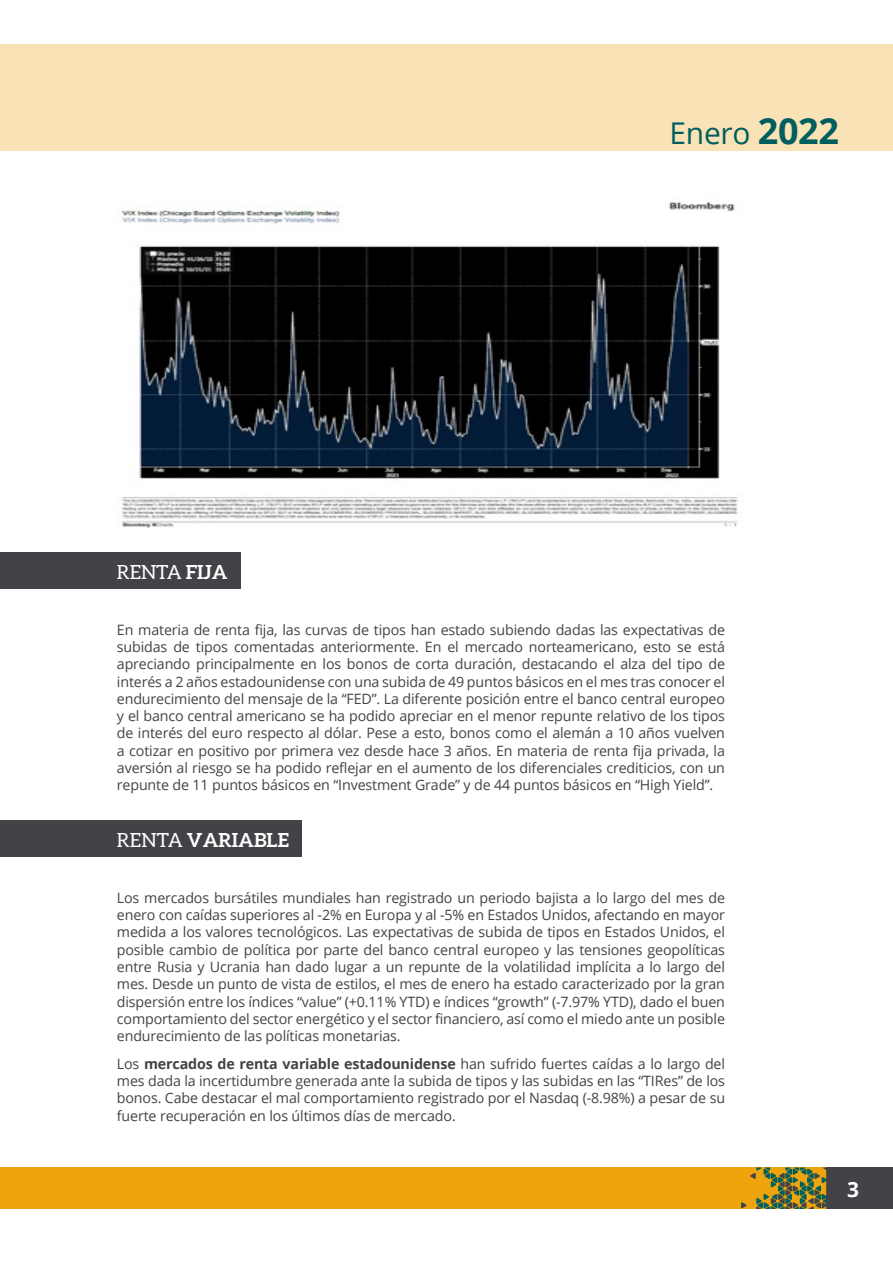
<style>
.page{position:relative;width:893px;height:1263px;background:#fff}
.page>*{position:absolute;margin:0;border:0;box-sizing:border-box;transform-origin:0 0}
.t1{font:30px "Open Sans";letter-spacing:-.01em;color:#015e5e}
.t2{font:700 21px "Open Sans";color:#fff}
.t3{font:700 19.5px "Aleo";color:#fff}
.t4{font:19.5px "Aleo";letter-spacing:-.01em;color:#fff}
.t5{font:14.25px/17.2px "Open Sans";letter-spacing:-.01em;color:#434247;text-align:justify}
.s1{font-weight:700;font-size:36px}
.s2{font-weight:700}
.s3{font-weight:400}
</style>
<div class="page">
<div style="left:0;top:1167px;width:893px;height:42px;background:#eea40c"></div>
<div style="left:826px;top:1167px;width:67px;height:42px;background:#434247"></div>
<svg style="left:741px;top:1167px;width:85px;height:42px"></svg>
<div style="left:0;top:45px;width:893px;height:106px;background:#f9e3b6"></div>
<div style="left:0;top:553px;width:241px;height:36px;background:#434247"></div>
<div style="left:0;top:821px;width:302px;height:36px;background:#434247"></div>
<img style="left:121px;top:201px;width:617px;height:327px">
<h1 class="t1" style="left:670px;top:113px;width:171px">Enero <span class="s1">2022</span></h1>
<h3 class="t4" style="left:117px;top:561px;width:112px">RENTA <span class="s2">FIJA</span></h3>
<p class="t5" style="left:117px;top:621px;width:610px">En materia de renta fija, las curvas de tipos han estado subiendo dadas las expectativas de subidas de tipos comentadas anteriormente. En el mercado norteamericano, esto se está apreciando principalmente en los bonos de corta duración, destacando el alza del tipo de interés a 2 años estadounidense con una subida de 49 puntos básicos en el mes tras conocer el endurecimiento del mensaje de la “FED”. La diferente posición entre el banco central europeo y el banco central americano se ha podido apreciar en el menor repunte relativo de los tipos de interés del euro respecto al dólar. Pese a esto, bonos como el alemán a 10 años vuelven a cotizar en positivo por primera vez desde hace 3 años. En materia de renta fija privada, la aversión al riesgo se ha podido reflejar en el aumento de los diferenciales crediticios, con un repunte de 11 puntos básicos en “Investment Grade” y de 44 puntos básicos en “High Yield”.</p>
<h3 class="t3" style="left:117px;top:828px;width:173px"><span class="s3">RENTA</span> VARIABLE</h3>
<p class="t5" style="left:117px;top:889px;width:610px">Los mercados bursátiles mundiales han registrado un periodo bajista a lo largo del mes de enero con caídas superiores al -2% en Europa y al -5% en Estados Unidos, afectando en mayor medida a los valores tecnológicos. Las expectativas de subida de tipos en Estados Unidos, el posible cambio de política por parte del banco central europeo y las tensiones geopolíticas entre Rusia y Ucrania han dado lugar a un repunte de la volatilidad implícita a lo largo del mes. Desde un punto de vista de estilos, el mes de enero ha estado caracterizado por la gran dispersión entre los índices “value” (+0.11% YTD) e índices “growth” (-7.97% YTD), dado el buen comportamiento del sector energético y el sector financiero, así como el miedo ante un posible endurecimiento de las políticas monetarias.</p>
<p class="t5" style="left:117px;top:1055px;width:610px">Los <span class="s2">mercados de renta variable estadounidense</span> han sufrido fuertes caídas a lo largo del mes dada la incertidumbre generada ante la subida de tipos y las subidas en las “TIRes” de los bonos. Cabe destacar el mal comportamiento registrado por el Nasdaq (-8.98%) a pesar de su fuerte recuperación en los últimos días de mercado.</p>
<h2 class="t2" style="left:847px;top:1175px;width:13px">3</h2>
</div>
